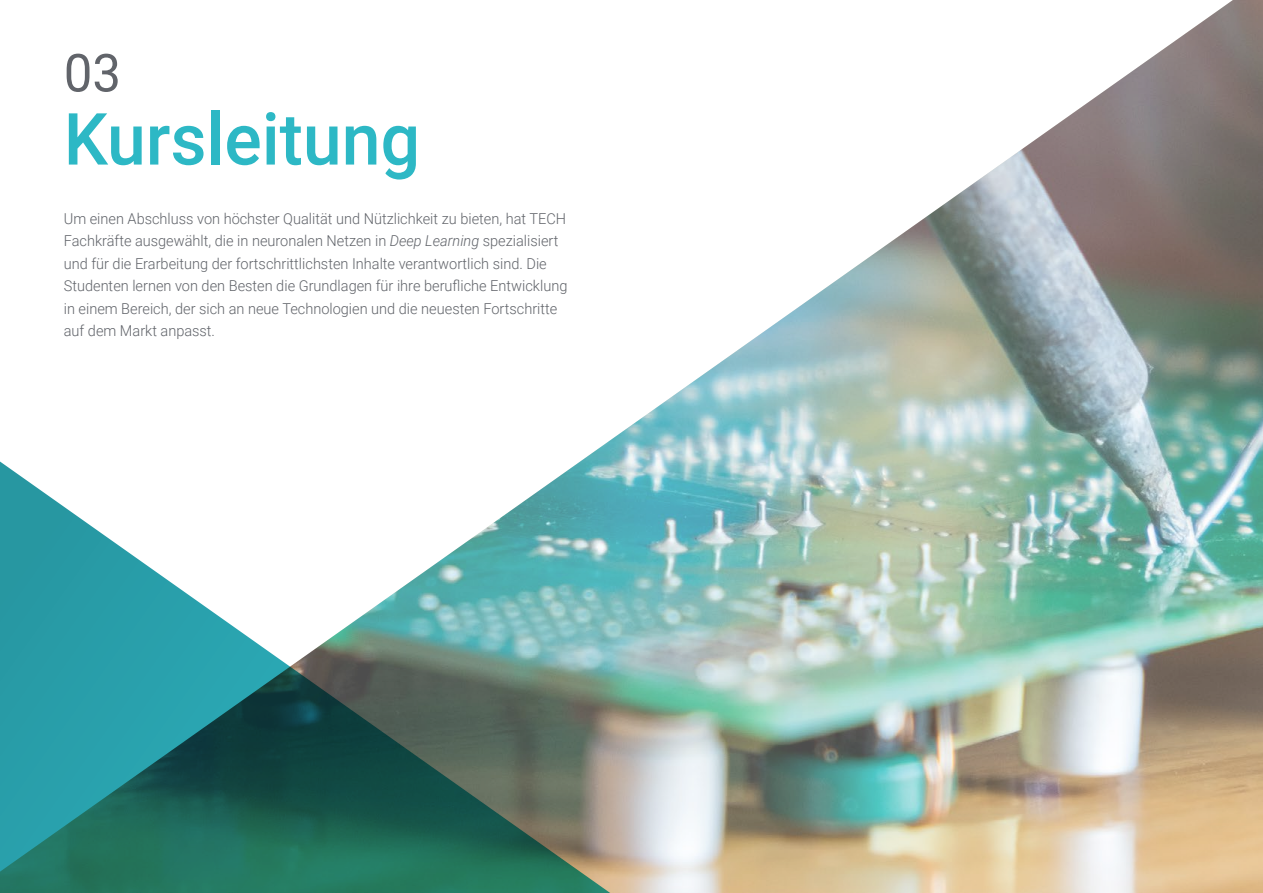
<style>
.page{position:relative;width:1263px;height:893px;background:#fff}
.page>*{position:absolute;margin:0;border:0;box-sizing:border-box;transform-origin:0 0}
.t1{font:500 72px "Roboto";color:#2db8c5}
.t2{font:52.5px "Roboto";color:#61646a}
.t3{font:300 15px/22.5px "Roboto";color:#61646a}
.s1{font-style:italic}
</style>
<div class="page">
<img style="left:602px;top:0;width:661px;height:893px">
<svg style="left:0;top:446px;width:640px;height:447px"></svg>
<h2 class="t2" style="left:64px;top:36px;width:59px">03</h2>
<h1 class="t1" style="left:64px;top:89px;width:358px">Kursleitung</h1>
<p class="t3" style="left:64px;top:207px;width:505px">Um einen Abschluss von höchster Qualität und Nützlichkeit zu bieten, hat TECH Fachkräfte ausgewählt, die in neuronalen Netzen in <span class="s1">Deep Learning</span> spezialisiert und für die Erarbeitung der fortschrittlichsten Inhalte verantwortlich sind. Die Studenten lernen von den Besten die Grundlagen für ihre berufliche Entwicklung in einem Bereich, der sich an neue Technologien und die neuesten Fortschritte auf dem Markt anpasst.</p>
</div>
